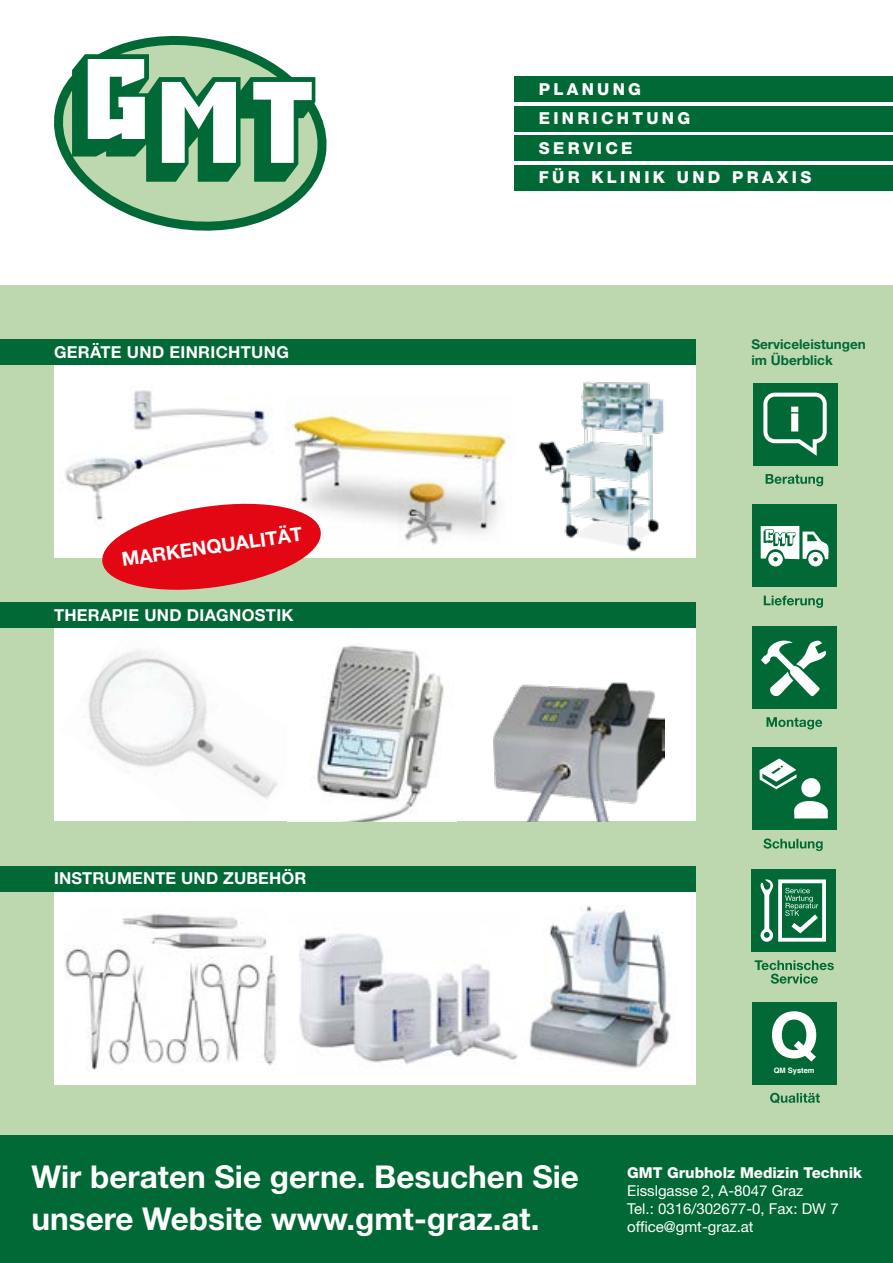
<style>
.page{position:relative;width:893px;height:1263px;background:#fff}
.page>*{position:absolute;margin:0;border:0;box-sizing:border-box;transform-origin:0 0}
.t1{font:700 31.5px/42.2px "Helvetica Neue LT Std";color:#fff}
.t2{font:700 19.35px "Helvetica Neue LT Std";color:#fff}
.t3{font:700 16.5px "Helvetica Neue LT Std";letter-spacing:.02em;color:#fff}
.t4{font:800 16.5px "Helvetica Neue LT Std";letter-spacing:.2em;color:#fff}
.t5{font:15px/18px "Helvetica Neue LT Std";color:#fff}
.t6{font:800 15px "Helvetica Neue LT Std";color:#fff}
.t7{font:700 13.5px/16.2px "Helvetica Neue LT Std";color:#006935}
.t8{font:700 7.5px "Helvetica";color:#fff}
</style>
<div class="page">
<div style="left:0;top:285px;width:893px;height:860px;background:#bdd8ae"></div>
<div style="left:0;top:1135px;width:893px;height:128px;background:#006935"></div>
<div style="left:514px;top:135px;width:379px;height:26px;background:#006935"></div>
<div style="left:514px;top:106px;width:379px;height:25px;background:#006935"></div>
<div style="left:514px;top:76px;width:379px;height:26px;background:#006935"></div>
<div style="left:514px;top:165px;width:379px;height:25px;background:#006935"></div>
<svg style="left:54px;top:35px;width:273px;height:196px"></svg>
<svg style="left:72px;top:54px;width:243px;height:128px"></svg>
<svg style="left:766px;top:474px;width:57px;height:12px"></svg>
<div style="left:753px;top:383px;width:84px;height:82px;background:#006935"></div>
<svg style="left:763px;top:392px;width:64px;height:64px"></svg>
<svg style="left:766px;top:717px;width:56px;height:12px"></svg>
<div style="left:752px;top:626px;width:84px;height:83px;background:#006935"></div>
<svg style="left:761px;top:640px;width:65px;height:57px"></svg>
<svg style="left:763px;top:838px;width:60px;height:13px"></svg>
<div style="left:752px;top:748px;width:85px;height:82px;background:#006935"></div>
<svg style="left:794px;top:800px;width:34px;height:18px"></svg>
<div style="left:801px;top:778px;width:19px;height:19px;background:#fff;border-radius:50%"></div>
<svg style="left:760px;top:758px;width:36px;height:31px"></svg>
<svg style="left:764px;top:596px;width:59px;height:12px"></svg>
<div style="left:752px;top:504px;width:84px;height:83px;background:#006935"></div>
<svg style="left:761px;top:526px;width:68px;height:40px"></svg>
<svg style="left:770px;top:1093px;width:50px;height:10px"></svg>
<div style="left:752px;top:1002px;width:84px;height:82px;background:#006935"></div>
<svg style="left:772px;top:1011px;width:44px;height:51px"></svg>
<svg style="left:755px;top:960px;width:79px;height:24px"></svg>
<div style="left:751px;top:869px;width:85px;height:83px;background:#006935"></div>
<svg style="left:760px;top:879px;width:13px;height:63px"></svg>
<div style="left:778px;top:879px;width:48px;height:63px;border:4px solid #fff"></div>
<svg style="left:785px;top:888px;width:38px;height:48px"></svg>
<div style="left:54px;top:890px;width:642px;height:194px;background:#fff"></div>
<div style="left:0;top:866px;width:696px;height:25px;background:#006935"></div>
<div style="left:54px;top:619px;width:642px;height:202px;background:#fff"></div>
<img style="left:88px;top:650px;width:190px;height:149px">
<div style="left:0;top:602px;width:696px;height:26px;background:#006935"></div>
<div style="left:54px;top:363px;width:642px;height:195px;background:#fff"></div>
<div style="left:0;top:339px;width:696px;height:26px;background:#006935"></div>
<img style="left:292px;top:413px;width:219px;height:121px">
<img style="left:399px;top:479px;width:57px;height:66px">
<img style="left:538px;top:381px;width:126px;height:171px">
<img style="left:65px;top:390px;width:204px;height:130px">
<img style="left:298px;top:934px;width:220px;height:131px">
<img style="left:313px;top:645px;width:131px;height:176px">
<img style="left:493px;top:682px;width:172px;height:139px">
<img style="left:64px;top:913px;width:213px;height:159px">
<img style="left:529px;top:906px;width:142px;height:163px">
<svg style="left:101px;top:499px;width:221px;height:91px"></svg>
<p class="t4" style="left:539px;top:79px;width:104px">PLANUNG</p>
<p class="t4" style="left:539px;top:109px;width:153px">EINRICHTUNG</p>
<p class="t4" style="left:539px;top:138px;width:95px">SERVICE</p>
<p class="t3" style="left:54px;top:342px;width:236px">GERÄTE UND EINRICHTUNG</p>
<p class="t2" style="left:120px;top:547px;width:184px;rotate:-8deg">MARKENQUALITÄT</p>
<p class="t3" style="left:54px;top:605px;width:241px">THERAPIE UND DIAGNOSTIK</p>
<p class="t3" style="left:54px;top:868px;width:254px">INSTRUMENTE UND ZUBEHÖR</p>
<p class="t4" style="left:539px;top:168px;width:274px">FÜR KLINIK UND PRAXIS</p>
<p class="t7" style="left:751px;top:335px;width:116px">Serviceleistungen im Überblick</p>
<p class="t8" style="left:774px;top:1065px;width:42px">QM System</p>
<h1 class="t1" style="left:31px;top:1155px;width:549px">Wir beraten Sie gerne. Besuchen Sie unsere Website www.gmt-graz.at.</h1>
<p class="t6" style="left:627px;top:1163px;width:236px">GMT Grubholz Medizin Technik</p>
<p class="t5" style="left:627px;top:1181px;width:213px">Eisslgasse 2, A-8047 Graz<br>Tel.: 0316/302677-0, Fax: DW 7 office@gmt-graz.at</p>
</div>
